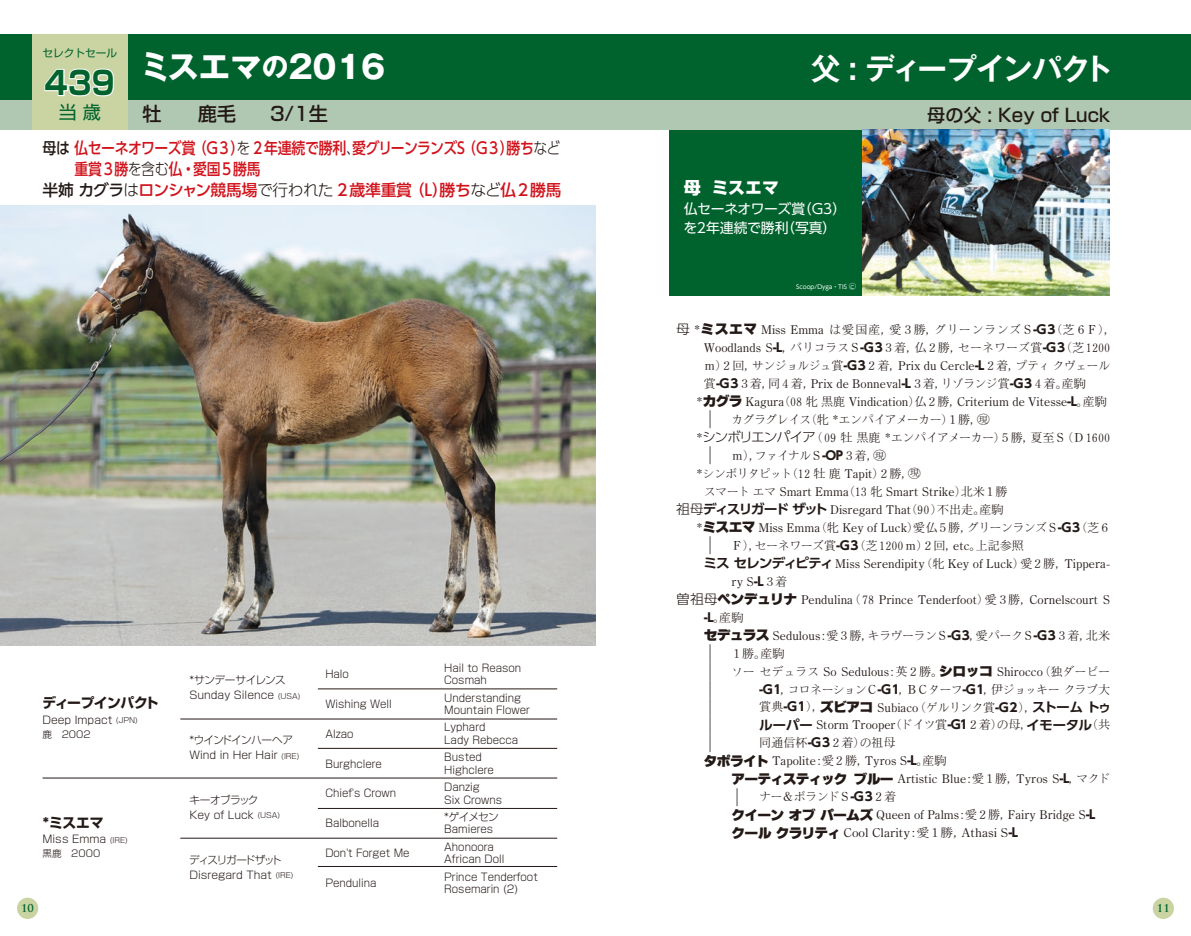
<style>
.page{position:relative;width:1191px;height:936px;background:#fff}
.page>*{position:absolute;margin:0;border:0;box-sizing:border-box;transform-origin:0 0}
.t1{font:700 31.95px "Gothic MB101 Pro";letter-spacing:-.005em;color:#fff}
.t2{font:700 31.95px "Shin Go Pro";color:#00632d;scale:.9 1}
.t3{font:700 29.7px "Gothic MB101 Pro De";letter-spacing:-.07em;color:#fff}
.t4{font:500 19.2px "Shin Go Pro";color:#231916}
.t5{font:500 18px "Shin Go Pro";color:#231916}
.t6{font:18px "Shin Go Pro";color:#00632d}
.t7{font:500 17.85px/18px "Gothic BBB Pro";color:#231916;scale:.71 1}
.t8{font:800 16.95px "UD Shin Go Pro";color:#fff}
.t9{font:500 15.9px/21.3px "UD Shin Go Pro";letter-spacing:-.015em;color:#d1131c;scale:.87 1}
.t10{font:13.8px/19.2px "UD Shin Go Pro";letter-spacing:-.015em;color:#fff}
.t11{font:700 13.8px "Shin Go Pro";letter-spacing:-.045em;color:#231916}
.t12{font:100 12.15px "Iwa Min Pro";color:#231916}
.t13{font:100 12.15px "Iwa Min Pro";letter-spacing:-.04em;color:#231916}
.t14{font:100 12.15px "Iwa Min Pro";letter-spacing:-.07em;color:#231916}
.t15{font:100 12.15px "Iwa Min Pro";letter-spacing:-.06em;color:#231916}
.t16{font:100 12.15px "Iwa Min Pro";letter-spacing:-.05em;color:#231916}
.t17{font:100 12.15px "Iwa Min Pro";letter-spacing:.02em;color:#231916}
.t18{font:100 12.15px "Iwa Min Pro";color:#231916;scale:1.05 1}
.t19{font:100 12.15px "Iwa Min Pro";letter-spacing:-.065em;color:#231916}
.t20{font:300 10.65px/12.3px "Shin Go Pro";color:#231916;scale:.95 1}
.t21{font:300 10.65px/14.9px "Shin Go Pro";color:#231916}
.t22{font:10.65px "Shin Go Pro";color:#00632d}
.t23{font:700 10.65px "Trajan Pro";color:#00632d}
.t24{font:300 9.6px "Shin Go Pro";color:#231916}
.t25{font:5.85px "UD Shin Go Pro";color:#fff}
.s1{font-size:26.55px}
.s2{color:#231916}
.s3{font-weight:300;color:#231916}
.s4{font-size:7.5px}
.s5{font-size:4.95px}
.s6{font-family:"UD Shin Go Pro";font-weight:300;font-size:13.2px}
.s7{font-family:"Iwa N Go Pro Ul";font-weight:400;font-size:13.2px}
.s8{font-family:"UD Shin Go Pro";font-weight:700}
.s9{font-size:12.45px}
.s10{font-size:8.55px}
.s11{font-family:"UD Shin Go Pro De";font-weight:700;font-size:13.2px}
</style>
<div class="page">
<div style="left:0;top:100px;width:1191px;height:30px;background:#b0c8b1"></div>
<div style="left:0;top:34px;width:1191px;height:66px;background:#00632d"></div>
<img style="left:0;top:206px;width:595px;height:439px">
<div style="left:32px;top:34px;width:96px;height:96px;background:#c9d4a2"></div>
<div style="left:669px;top:130px;width:440px;height:166px;background:#00632d"></div>
<img style="left:862px;top:130px;width:247px;height:166px">
<div style="left:1152px;top:897px;width:22px;height:21px;background:#c9d4a2;border-radius:50%"></div>
<div style="left:17px;top:897px;width:21px;height:21px;background:#c9d4a2;border-radius:50%"></div>
<hr style="left:180px;top:718px;width:377px;height:1px;background:#231916">
<hr style="left:43px;top:777px;width:514px;height:1px;background:#231916">
<hr style="left:318px;top:748px;width:239px;height:1px;background:#231916">
<hr style="left:318px;top:688px;width:239px;height:1px;background:#231916">
<hr style="left:180px;top:837px;width:377px;height:1px;background:#231916">
<hr style="left:318px;top:866px;width:239px;height:1px;background:#231916">
<hr style="left:318px;top:808px;width:239px;height:1px;background:#231916">
<svg style="left:44px;top:68px;width:70px;height:29px"></svg>
<p class="t22" style="left:43px;top:44px;width:76px">セレクトセール</p>
<h1 class="t2" style="left:45px;top:58px;width:79px">439</h1>
<h3 class="t6" style="left:59px;top:97px;width:44px">当歳</h3>
<h3 class="t4" style="left:142px;top:98px;width:21px">牡</h3>
<h3 class="t4" style="left:198px;top:98px;width:40px">鹿毛</h3>
<h3 class="t4" style="left:270px;top:98px;width:59px">3/1生</h3>
<h1 class="t1" style="left:139px;top:41px;width:247px">ミスエマ<span class="s1">の</span>2016</h1>
<h3 class="t9" style="left:43px;top:137px;width:598px"><span class="s2">母は</span> 仏セーネオワーズ賞（G3）<span class="s3">を</span> 2年連続で勝利<span class="s3">、</span>愛グリーンランズS（G3）勝ち<span class="s3">など</span>　　 重賞3勝<span class="s3">を含む</span>仏・愛国5勝馬<br><span class="s2">半姉 カグラ</span><span class="s3">は</span>ロンシャン競馬場<span class="s3">で行われた</span> 2歳準重賞（L）勝ち<span class="s3">など</span>仏2勝馬</h3>
<p class="t11" style="left:42px;top:692px;width:118px">ディープインパクト</p>
<p class="t21" style="left:43px;top:711px;width:97px">Deep Impact <span class="s4">(JPN)</span></p>
<p class="t24" style="left:43px;top:726px;width:50px">鹿　2002</p>
<p class="t11" style="left:43px;top:811px;width:63px">*ミスエマ</p>
<p class="t21" style="left:43px;top:830px;width:87px">Miss Emma <span class="s4">(IRE)</span></p>
<p class="t24" style="left:43px;top:845px;width:59px">黒鹿　2000</p>
<p class="t21" style="left:189px;top:671px;width:113px">*サンデーサイレンス<br>Sunday Silence <span class="s4">(USA)</span></p>
<p class="t21" style="left:189px;top:731px;width:111px">*ウインドインハーヘア<br>Wind in Her Hair <span class="s4">(IRE)</span></p>
<p class="t21" style="left:189px;top:791px;width:92px">キーオブラック<br>Key of Luck <span class="s4">(USA)</span></p>
<p class="t21" style="left:189px;top:850px;width:106px">ディスリガードザット<br>Disregard That <span class="s4">(IRE)</span></p>
<p class="t20" style="left:325px;top:666px;width:26px">Halo</p>
<p class="t20" style="left:325px;top:696px;width:71px">Wishing Well</p>
<p class="t20" style="left:325px;top:726px;width:31px">Alzao</p>
<p class="t20" style="left:325px;top:756px;width:61px">Burghclere</p>
<p class="t20" style="left:325px;top:785px;width:76px">Chief's Crown</p>
<p class="t20" style="left:325px;top:815px;width:58px">Balbonella</p>
<p class="t20" style="left:325px;top:845px;width:90px">Don't Forget Me</p>
<p class="t20" style="left:325px;top:875px;width:55px">Pendulina</p>
<p class="t20" style="left:444px;top:660px;width:82px">Hail to Reason<br>Cosmah</p>
<p class="t20" style="left:444px;top:690px;width:91px">Understanding<br>Mountain Flower</p>
<p class="t20" style="left:444px;top:720px;width:79px">Lyphard<br>Lady Rebecca</p>
<p class="t20" style="left:444px;top:749px;width:54px">Busted<br>Highclere</p>
<p class="t20" style="left:444px;top:779px;width:63px">Danzig<br>Six Crowns</p>
<p class="t21" style="left:444px;top:809px;width:56px;line-height:12.3px">*ゲイメセン<br>Bamieres</p>
<p class="t20" style="left:444px;top:839px;width:65px">Ahonoora<br>African Doll</p>
<p class="t20" style="left:444px;top:869px;width:100px">Prince Tenderfoot<br>Rosemarin (2)</p>
<h2 class="t3" style="left:811px;top:44px;width:303px">父 : ディープインパクト</h2>
<h3 class="t5" style="left:927px;top:100px;width:185px">母の父 : Key of Luck</h3>
<h3 class="t8" style="left:684px;top:173px;width:97px">母 ミスエマ</h3>
<p class="t10" style="left:683px;top:199px;width:164px">仏セーネオワーズ賞（G3）を2年連続で勝利（写真）</p>
<p class="t25" style="left:796px;top:282px;width:62px">Scoop/Dyga・TIS <span class="s4">○</span><span class="s5">C</span></p>
<p class="t17" style="left:676px;top:321px;width:441px"><span class="s6">母</span> *<span class="s7">ミスエマ</span> Miss Emma は愛国産，愛３勝，グリーンランズＳ<span class="s8">-G3</span>（芝６Ｆ），</p>
<p class="t12" style="left:704px;top:339px;width:408px">Woodlands S<span class="s8">-L</span>，バリコラスＳ<span class="s8">-G3</span>３着，仏２勝，セーネワーズ賞<span class="s8">-G3</span>（芝 1200</p>
<p class="t13" style="left:703px;top:357px;width:408px">ｍ）２回，サンジョルジュ賞<span class="s8">-G3</span>２着，Prix du Cercle<span class="s8">-L</span>２着，プティ クヴェール</p>
<p class="t12" style="left:704px;top:375px;width:383px">賞<span class="s8">-G3</span>３着，同４着，Prix de Bonneval<span class="s8">-L</span>３着，リゾランジ賞<span class="s8">-G3</span>４着。産駒</p>
<p class="t12" style="left:696px;top:393px;width:412px">*<span class="s7">カグラ</span> Kagura（08 牝 黒鹿 Vindication）仏２勝，Criterium de Vitesse<span class="s8">-L</span>。産駒</p>
<p class="t15" style="left:731px;top:411px;width:260px">カグラグレイス（牝 *エンパイアメーカー）１勝，<span class="s9">○</span><span class="s10">現</span></p>
<p class="t13" style="left:696px;top:429px;width:415px">*<span class="s6">シンボリエンパイア</span>（ 09 牡 黒鹿 *エンパイアメーカー）５勝，夏至Ｓ（Ｄ1600</p>
<p class="t14" style="left:731px;top:447px;width:157px">ｍ），ファイナルＳ<span class="s8">-OP</span>３着，<span class="s9">○</span><span class="s10">現</span></p>
<p class="t15" style="left:696px;top:465px;width:226px">*シンボリタピット（12 牡 鹿 Tapit）２勝，<span class="s9">○</span><span class="s10">現</span></p>
<p class="t12" style="left:703px;top:483px;width:305px">スマート エマ Smart Emma（13 牝 Smart Strike）北米１勝</p>
<p class="t12" style="left:676px;top:501px;width:329px"><span class="s6">祖母</span><span class="s11">ディスリガード ザット</span> Disregard That（90）不出走。産駒</p>
<p class="t12" style="left:696px;top:519px;width:416px">*<span class="s7">ミスエマ</span> Miss Emma（牝 Key of Luck）愛仏５勝，グリーンランズＳ<span class="s8">-G3</span>（芝６</p>
<p class="t12" style="left:731px;top:537px;width:294px">Ｆ），セーネワーズ賞<span class="s8">-G3</span>（芝1200ｍ）２回，etc。上記参照</p>
<p class="t12" style="left:703px;top:555px;width:408px"><span class="s11">ミス セレンディピティ</span> Miss Serendipity（牝 Key of Luck）愛２勝，Tippera-</p>
<p class="t12" style="left:731px;top:573px;width:57px">ry S<span class="s8">-L</span>３着</p>
<p class="t12" style="left:676px;top:591px;width:435px"><span class="s6">曽祖母</span><span class="s7">ペンデュリナ</span> Pendulina（78 Prince Tenderfoot）愛３勝，Cornelscourt S</p>
<p class="t12" style="left:704px;top:609px;width:41px"><span class="s8">-L</span>。産駒</p>
<p class="t16" style="left:704px;top:627px;width:408px"><span class="s7">セデュラス</span> Sedulous：愛３勝，キラヴーランＳ<span class="s8">-G3</span>，愛パークＳ<span class="s8">-G3</span>３着，北米</p>
<p class="t12" style="left:731px;top:644px;width:55px">１勝。産駒</p>
<p class="t12" style="left:731px;top:662px;width:381px">ソー セデュラス So Sedulous：英２勝。<span class="s7">シロッコ</span> Shirocco（独ダービー</p>
<p class="t14" style="left:759px;top:680px;width:352px"><span class="s8">-G1</span>，コロネーションＣ<span class="s8">-G1</span>，ＢＣターフ<span class="s8">-G1</span>，伊ジョッキー クラブ大</p>
<p class="t12" style="left:759px;top:698px;width:354px">賞典<span class="s8">-G1</span>），<span class="s7">ズビアコ</span> Subiaco（ゲルリンク賞<span class="s8">-G2</span>），<span class="s11">ストーム トゥ</span></p>
<p class="t12" style="left:759px;top:716px;width:352px"><span class="s11">ルーパー</span> Storm Trooper（ドイツ賞<span class="s8">-G1</span>２着）の母，<span class="s11">イモータル</span>（共</p>
<p class="t12" style="left:759px;top:734px;width:138px">同通信杯<span class="s8">-G3</span>２着）の祖母</p>
<p class="t12" style="left:704px;top:752px;width:244px"><span class="s7">タポライト</span> Tapolite：愛２勝，Tyros S<span class="s8">-L</span>。産駒</p>
<p class="t12" style="left:731px;top:770px;width:380px"><span class="s7">アーティスティック ブルー</span> Artistic Blue：愛１勝，Tyros S<span class="s8">-L</span>，マクド</p>
<p class="t19" style="left:759px;top:788px;width:139px">ナー＆ボランドＳ<span class="s8">-G3</span>２着</p>
<p class="t12" style="left:731px;top:806px;width:366px"><span class="s7">クイーン オブ パームズ</span> Queen of Palms：愛２勝，Fairy Bridge S<span class="s8">-L</span></p>
<p class="t18" style="left:731px;top:824px;width:274px"><span class="s7">クール クラリティ</span> Cool Clarity：愛１勝，Athasi S<span class="s8">-L</span></p>
<h3 class="t7" style="left:704px;top:399px;width:19px;line-height:36px">｜｜</h3>
<h3 class="t7" style="left:704px;top:534px;width:19px">｜</h3>
<h3 class="t7" style="left:704px;top:641px;width:19px;text-align:justify">｜｜｜｜｜｜</h3>
<h3 class="t7" style="left:730px;top:785px;width:19px">｜</h3>
<p class="t23" style="left:21px;top:901px;width:14px">10</p>
<p class="t23" style="left:1157px;top:901px;width:14px">11</p>
</div>
